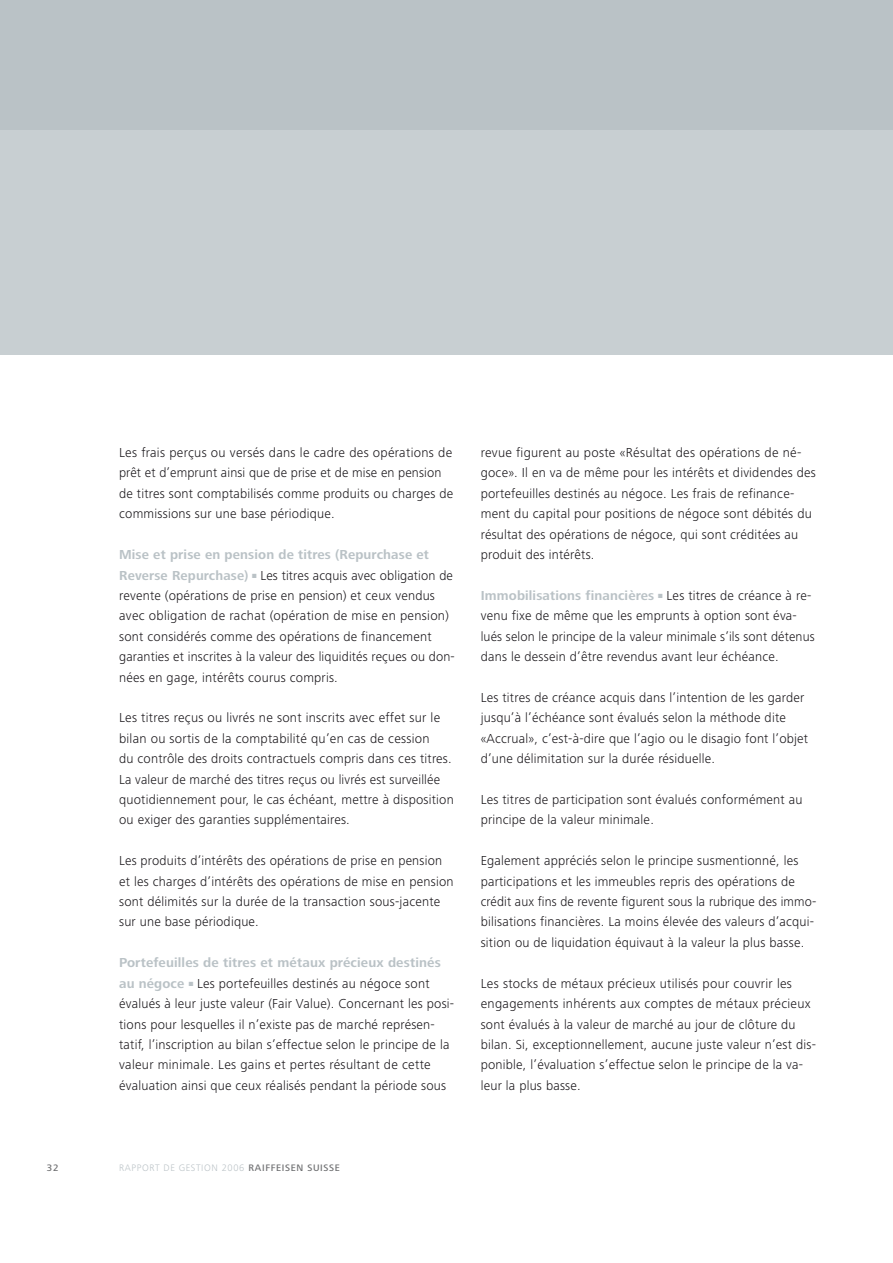
<style>
.page{position:relative;width:893px;height:1263px;background:#fff}
.page>*{position:absolute;margin:0;border:0;box-sizing:border-box;transform-origin:0 0}
.t1{font:300 13.5px/20.4px "Frutiger Next LT";letter-spacing:.015em;color:#1a171b}
.t2{font:300 9.75px "Frutiger Next LT";letter-spacing:.065em;color:#bac2c6}
.t3{font:500 9.75px "Frutiger Next LT";color:#6f7072}
.s1{font-weight:700;color:#bac2c6}
.s2{color:#bac2c6}
.s3{font-weight:500;color:#6f7072}
</style>
<div class="page">
<div style="left:0;top:0;width:892px;height:131px;background:#bac2c6"></div>
<div style="left:0;top:131px;width:892px;height:224px;background:#c8cfd2"></div>
<p class="t1" style="left:119px;top:444px;width:336px">Les frais perçus ou versés dans le cadre des opérations de prêt et d’emprunt ainsi que de prise et de mise en pension de titres sont comptabilisés comme produits ou charges de commissions sur une base périodique.</p>
<p class="t1" style="left:119px;top:546px;width:337px"><span class="s1">Mise et prise en pension de titres (Repurchase et Reverse Repurchase)</span> <span class="s2">■</span> Les titres acquis avec obligation de revente (opérations de prise en pension) et ceux vendus avec obligation de rachat (opération de mise en pension) sont considérés comme des opérations de financement garanties et inscrites à la valeur des liquidités reçues ou don&shy;nées en gage, intérêts courus compris.</p>
<p class="t1" style="left:119px;top:709px;width:336px">Les titres reçus ou livrés ne sont inscrits avec effet sur le bilan ou sortis de la comptabilité qu’en cas de cession<br>du contrôle des droits contractuels compris dans ces titres.<br>La valeur de marché des titres reçus ou livrés est surveillée quotidiennement pour, le cas échéant, mettre à disposition ou exiger des garanties supplémentaires.</p>
<p class="t1" style="left:119px;top:852px;width:336px">Les produits d’intérêts des opérations de prise en pension et les charges d’intérêts des opérations de mise en pension sont délimités sur la durée de la transaction sous-jacente sur une base périodique.</p>
<p class="t1" style="left:119px;top:954px;width:336px"><span class="s1">Portefeuilles de titres et métaux précieux destinés au négoce</span> <span class="s2">■</span> Les portefeuilles destinés au négoce sont évalués à leur juste valeur (Fair Value). Concernant les posi&shy;tions pour lesquelles il n’existe pas de marché représen&shy;tatif, l’inscription au bilan s’effectue selon le principe de la valeur minimale. Les gains et pertes résultant de cette évaluation ainsi que ceux réalisés pendant la période sous</p>
<p class="t1" style="left:480px;top:444px;width:336px">revue figurent au poste «Résultat des opérations de né&shy;goce». Il en va de même pour les intérêts et dividendes des portefeuilles destinés au négoce. Les frais de refinance&shy;ment du capital pour positions de négoce sont débités du résultat des opérations de négoce, qui sont créditées au produit des intérêts.</p>
<p class="t1" style="left:480px;top:587px;width:335px"><span class="s1">Immobilisations financières</span> <span class="s2">■</span> Les titres de créance à re&shy;venu fixe de même que les emprunts à option sont éva&shy;lués selon le principe de la valeur minimale s’ils sont détenus dans le dessein d’être revendus avant leur échéance.</p>
<p class="t1" style="left:480px;top:689px;width:329px">Les titres de créance acquis dans l’intention de les garder jusqu’à l’échéance sont évalués selon la méthode dite «Accrual», c’est-à-dire que l’agio ou le disagio font l’objet d’une délimitation sur la durée résiduelle.</p>
<p class="t1" style="left:480px;top:791px;width:323px">Les titres de participation sont évalués conformément au principe de la valeur minimale.</p>
<p class="t1" style="left:480px;top:852px;width:337px">Egalement appréciés selon le principe susmentionné, les participations et les immeubles repris des opérations de crédit aux fins de revente figurent sous la rubrique des immo&shy;bilisations financières. La moins élevée des valeurs d’acqui&shy;sition ou de liquidation équivaut à la valeur la plus basse.</p>
<p class="t1" style="left:480px;top:974px;width:337px">Les stocks de métaux précieux utilisés pour couvrir les engagements inhérents aux comptes de métaux précieux sont évalués à la valeur de marché au jour de clôture du bilan. Si, exceptionnellement, aucune juste valeur n’est dis&shy;ponible, l’évaluation s’effectue selon le principe de la va&shy;leur la plus basse.</p>
<p class="t3" style="left:47px;top:1164px;width:13px">32</p>
<p class="t2" style="left:119px;top:1164px;width:222px">RAPPORT DE GESTION 2006 <span class="s3">RAIFFEISEN SUISSE</span></p>
</div>
